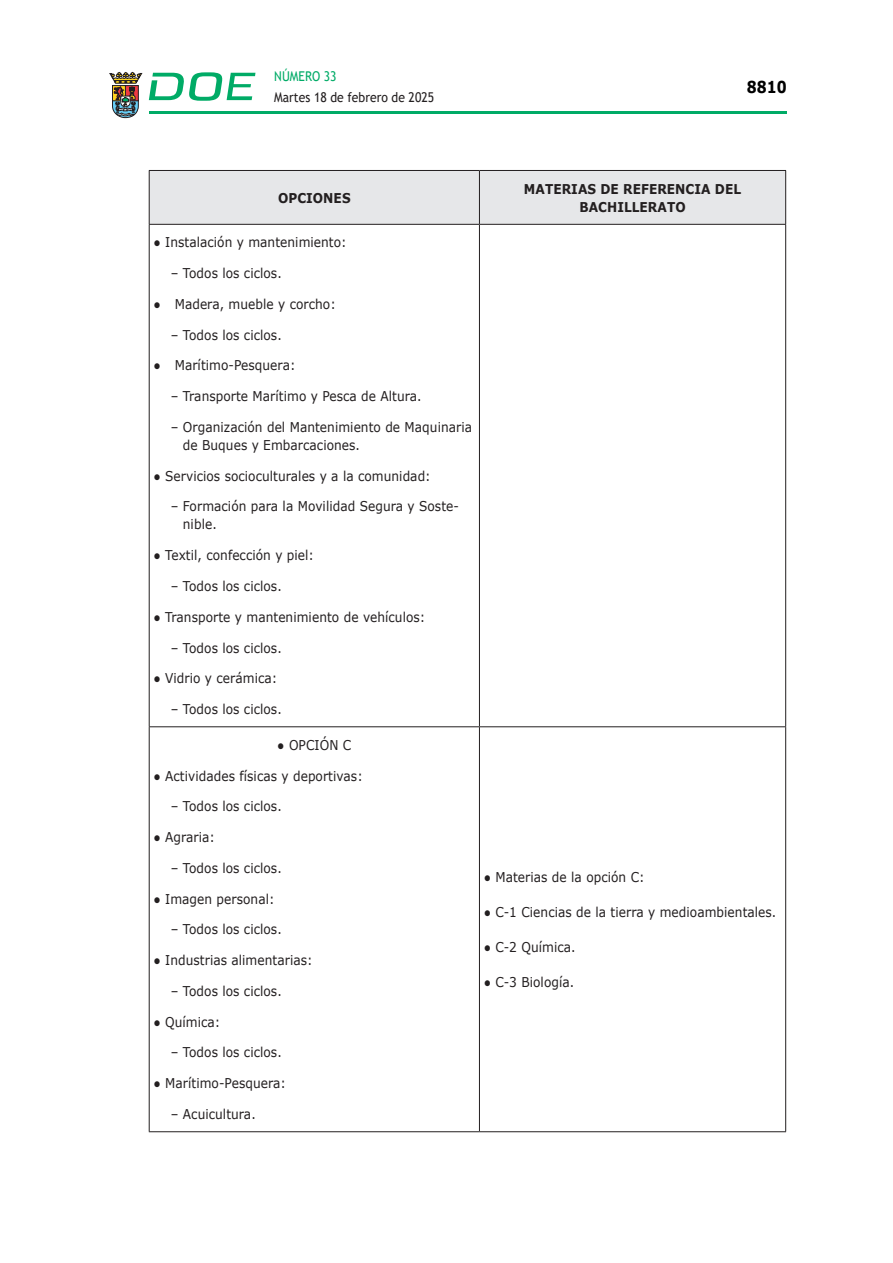
<style>
.page{position:relative;width:893px;height:1263px;background:#fff}
.page>*{position:absolute;margin:0;border:0;box-sizing:border-box;transform-origin:0 0}
.t1{font:700 16.5px "Verdana";color:#000;scale:.85 1}
.CUERPO_DE_TEXTO_TABLAS{font:13.5px/18px "Verdana";letter-spacing:.005em;color:#231f20;scale:.9 1}
.TABLATITULO{font:700 13.5px "Verdana";letter-spacing:.005em;color:#231f20;scale:.9 1}
.t2{font:13.5px "Trebuchet MS";color:#231f20;scale:.9 1}
.t3{font:13.5px "Trebuchet MS";color:#00ab67;scale:.9 1}
</style>
<div class="page">
<hr style="left:149px;top:111px;width:638px;height:3px;background:#00ab66">
<svg style="left:109px;top:72px;width:33px;height:46px"></svg>
<svg style="left:149px;top:72px;width:106px;height:29px"></svg>
<div style="left:150px;top:171px;width:635px;height:53px;background:#e6e7e9"></div>
<hr style="left:149px;top:170px;width:330px;height:1px;background:#231f20">
<hr style="left:149px;top:171px;width:1px;height:53px;background:#231f20">
<hr style="left:479px;top:170px;width:307px;height:1px;background:#231f20">
<hr style="left:479px;top:171px;width:1px;height:53px;background:#231f20">
<hr style="left:785px;top:171px;width:1px;height:53px;background:#231f20">
<hr style="left:149px;top:224px;width:330px;height:1px;background:#231f20">
<hr style="left:149px;top:225px;width:1px;height:501px;background:#231f20">
<hr style="left:479px;top:224px;width:307px;height:1px;background:#231f20">
<hr style="left:479px;top:225px;width:1px;height:501px;background:#231f20">
<hr style="left:785px;top:225px;width:1px;height:501px;background:#231f20">
<hr style="left:149px;top:726px;width:330px;height:1px;background:#231f20">
<hr style="left:149px;top:727px;width:1px;height:404px;background:#231f20">
<hr style="left:479px;top:726px;width:307px;height:1px;background:#231f20">
<hr style="left:479px;top:727px;width:1px;height:404px;background:#231f20">
<hr style="left:785px;top:727px;width:1px;height:404px;background:#231f20">
<hr style="left:149px;top:1131px;width:330px;height:1px;background:#231f20">
<hr style="left:479px;top:1131px;width:307px;height:1px;background:#231f20">
<p class="t3" style="left:274px;top:67px;width:71px">NÚMERO 33</p>
<p class="t2" style="left:274px;top:88px;width:179px">Martes 18 de febrero de 2025</p>
<p class="t1" style="left:747px;top:75px;width:48px">8810</p>
<p class="TABLATITULO" style="left:278px;top:188px;width:82px">OPCIONES</p>
<p class="CUERPO_DE_TEXTO_TABLAS" style="left:153px;top:233px;width:216px">● Instalación y mantenimiento:</p>
<p class="CUERPO_DE_TEXTO_TABLAS" style="left:171px;top:264px;width:125px">– Todos los ciclos.</p>
<p class="CUERPO_DE_TEXTO_TABLAS" style="left:153px;top:295px;width:204px">● Madera, mueble y corcho:</p>
<p class="CUERPO_DE_TEXTO_TABLAS" style="left:171px;top:326px;width:125px">– Todos los ciclos.</p>
<p class="CUERPO_DE_TEXTO_TABLAS" style="left:153px;top:356px;width:159px">● Marítimo-Pesquera:</p>
<p class="CUERPO_DE_TEXTO_TABLAS" style="left:171px;top:387px;width:280px">– Transporte Marítimo y Pesca de Altura.</p>
<p class="CUERPO_DE_TEXTO_TABLAS" style="left:183px;top:418px;width:323px;text-indent:-12px">– Organización del Mantenimiento de Maquinaria de Buques y Embarcaciones.</p>
<p class="CUERPO_DE_TEXTO_TABLAS" style="left:153px;top:467px;width:310px">● Servicios socioculturales y a la comunidad:</p>
<p class="CUERPO_DE_TEXTO_TABLAS" style="left:183px;top:497px;width:308px;text-indent:-12px">– Formación para la Movilidad Segura y Soste&shy;nible.</p>
<p class="CUERPO_DE_TEXTO_TABLAS" style="left:153px;top:546px;width:180px">● Textil, confección y piel:</p>
<p class="CUERPO_DE_TEXTO_TABLAS" style="left:171px;top:577px;width:125px">– Todos los ciclos.</p>
<p class="CUERPO_DE_TEXTO_TABLAS" style="left:153px;top:608px;width:304px">● Transporte y mantenimiento de vehículos:</p>
<p class="CUERPO_DE_TEXTO_TABLAS" style="left:171px;top:638px;width:125px">– Todos los ciclos.</p>
<p class="CUERPO_DE_TEXTO_TABLAS" style="left:153px;top:669px;width:139px">● Vidrio y cerámica:</p>
<p class="CUERPO_DE_TEXTO_TABLAS" style="left:171px;top:700px;width:125px">– Todos los ciclos.</p>
<p class="CUERPO_DE_TEXTO_TABLAS" style="left:277px;top:736px;width:84px">● OPCIÓN C</p>
<p class="CUERPO_DE_TEXTO_TABLAS" style="left:153px;top:766px;width:234px">● Actividades físicas y deportivas:</p>
<p class="CUERPO_DE_TEXTO_TABLAS" style="left:171px;top:797px;width:125px">– Todos los ciclos.</p>
<p class="CUERPO_DE_TEXTO_TABLAS" style="left:153px;top:828px;width:70px">● Agraria:</p>
<p class="CUERPO_DE_TEXTO_TABLAS" style="left:171px;top:859px;width:125px">– Todos los ciclos.</p>
<p class="CUERPO_DE_TEXTO_TABLAS" style="left:153px;top:890px;width:136px">● Imagen personal:</p>
<p class="CUERPO_DE_TEXTO_TABLAS" style="left:171px;top:920px;width:125px">– Todos los ciclos.</p>
<p class="CUERPO_DE_TEXTO_TABLAS" style="left:153px;top:951px;width:178px">● Industrias alimentarias:</p>
<p class="CUERPO_DE_TEXTO_TABLAS" style="left:171px;top:982px;width:125px">– Todos los ciclos.</p>
<p class="CUERPO_DE_TEXTO_TABLAS" style="left:153px;top:1013px;width:76px">● Química:</p>
<p class="CUERPO_DE_TEXTO_TABLAS" style="left:171px;top:1043px;width:125px">– Todos los ciclos.</p>
<p class="CUERPO_DE_TEXTO_TABLAS" style="left:153px;top:1074px;width:149px">● Marítimo-Pesquera:</p>
<p class="CUERPO_DE_TEXTO_TABLAS" style="left:171px;top:1105px;width:96px">– Acuicultura.</p>
<p class="TABLATITULO" style="left:524px;top:179px;width:243px">MATERIAS DE REFERENCIA DEL</p>
<p class="TABLATITULO" style="left:579px;top:197px;width:120px">BACHILLERATO</p>
<p class="CUERPO_DE_TEXTO_TABLAS" style="left:484px;top:868px;width:180px">● Materias de la opción C:</p>
<p class="CUERPO_DE_TEXTO_TABLAS" style="left:484px;top:903px;width:327px">● C-1 Ciencias de la tierra y medioambientales.</p>
<p class="CUERPO_DE_TEXTO_TABLAS" style="left:484px;top:938px;width:104px">● C-2 Química.</p>
<p class="CUERPO_DE_TEXTO_TABLAS" style="left:484px;top:973px;width:102px">● C-3 Biología.</p>
</div>
